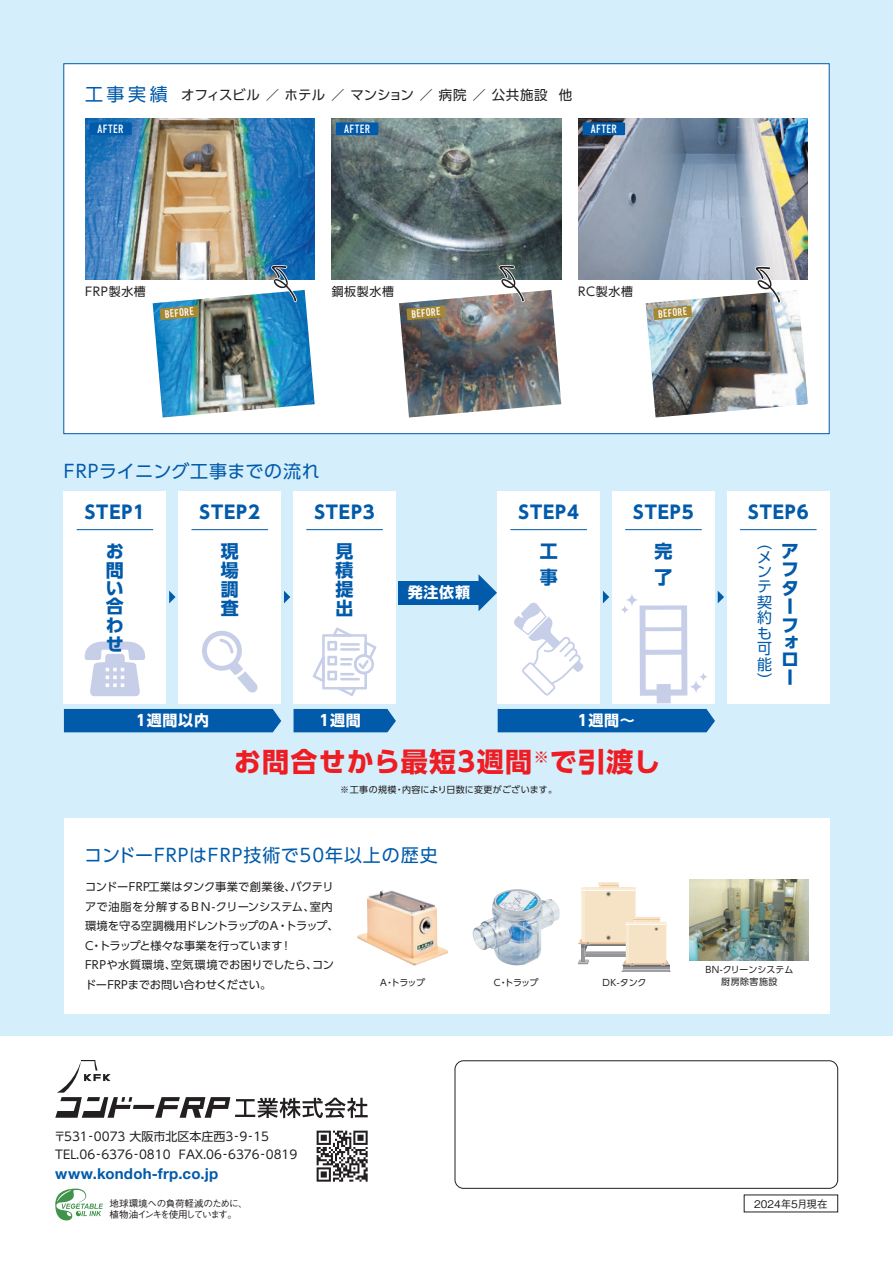
<style>
.page{position:relative;width:893px;height:1263px;background:#fff}
.page>*{position:absolute;margin:0;border:0;box-sizing:border-box;transform-origin:0 0}
.t1{font:700 27px "UD Shin Go Pro";letter-spacing:.05em;color:#ee1d23}
.t2{font:700 18px/18.9px "UD Shin Go Pro";letter-spacing:.05em;color:#015aaa;text-align:justify}
.t3{font:18px "UD Shin Go Pro";letter-spacing:.05em;color:#015aaa}
.t4{font:700 15px "Helvetica Neue";letter-spacing:.015em;color:#015aaa}
.t5{font:700 15px "UD Shin Go Pro";letter-spacing:.05em;color:#fff}
.t6{font:15px/15.3px "UD Shin Go Pro";color:#015aaa;text-align:justify}
.t7{font:13.5px "UD Shin Go Pro";letter-spacing:-.005em;color:#231f20}
.t8{font:12px/18px "UD Shin Go Pro";color:#231f20}
.t9{font:12px "DIN Condensed";letter-spacing:.035em;color:#fff}
.t10{font:11.25px/19.5px "UD Shin Go Pro";letter-spacing:-.015em;color:#231f20}
.t11{font:10.8px "DIN Condensed";color:#fff}
.t12{font:500 10.5px "Gothic BBB Pro";color:#231f20}
.t13{font:500 9.6px/11.6px "Gothic BBB Pro";letter-spacing:-.075em;color:#231f20}
.t14{font:9px/12px "UD Shin Go Pro";letter-spacing:.015em;color:#231f20;text-align:center}
.s1{font-size:18px;color:#015aaa}
</style>
<div class="page">
<div style="left:0;top:0;width:893px;height:1035px;background:#d4effb"></div>
<svg style="left:55px;top:1188px;width:48px;height:32px"></svg>
<div style="left:455px;top:1060px;width:383px;height:128px;border:1px solid #231f20;border-radius:9px"></div>
<svg style="left:55px;top:1060px;width:313px;height:58px"></svg>
<svg style="left:169px;top:591px;width:7px;height:12px"></svg>
<svg style="left:284px;top:591px;width:6px;height:12px"></svg>
<svg style="left:603px;top:591px;width:6px;height:12px"></svg>
<svg style="left:718px;top:591px;width:6px;height:12px"></svg>
<div style="left:63px;top:63px;width:767px;height:371px;background:#fff;border:1px solid #015aaa"></div>
<div style="left:64px;top:818px;width:765px;height:195px;background:#fff"></div>
<svg style="left:317px;top:1130px;width:51px;height:52px"></svg>
<img style="left:690px;top:879px;width:119px;height:81px">
<img style="left:85px;top:118px;width:230px;height:162px">
<div style="left:89px;top:122px;width:43px;height:13px;background:#015aaa"></div>
<img style="left:153px;top:290px;width:162px;height:127px">
<svg style="left:160px;top:305px;width:39px;height:15px"></svg>
<div style="left:581px;top:887px;width:54px;height:55px;background:#f6e2c4;border-radius:4px"></div>
<hr style="left:582px;top:892px;width:3px;height:49px;background:#fff">
<svg style="left:581px;top:882px;width:55px;height:14px"></svg>
<hr style="left:581px;top:890px;width:55px;height:1px;background:#fff">
<svg style="left:578px;top:917px;width:93px;height:55px"></svg>
<img style="left:357px;top:890px;width:91px;height:75px">
<img style="left:473px;top:889px;width:87px;height:76px">
<svg style="left:270px;top:264px;width:28px;height:39px"></svg>
<img style="left:332px;top:118px;width:229px;height:162px">
<div style="left:336px;top:122px;width:42px;height:13px;background:#015aaa"></div>
<img style="left:399px;top:290px;width:162px;height:127px">
<svg style="left:406px;top:305px;width:39px;height:15px"></svg>
<img style="left:578px;top:118px;width:230px;height:162px">
<div style="left:583px;top:122px;width:42px;height:13px;background:#015aaa"></div>
<img style="left:646px;top:290px;width:162px;height:127px">
<svg style="left:653px;top:305px;width:39px;height:15px"></svg>
<svg style="left:497px;top:264px;width:29px;height:39px"></svg>
<svg style="left:753px;top:265px;width:29px;height:39px"></svg>
<div style="left:64px;top:491px;width:102px;height:212px;background:#fff"></div>
<div style="left:64px;top:709px;width:217px;height:23px;background:#015aaa"></div>
<div style="left:179px;top:491px;width:102px;height:212px;background:#fff"></div>
<div style="left:294px;top:491px;width:102px;height:212px;background:#fff"></div>
<div style="left:498px;top:491px;width:102px;height:212px;background:#fff"></div>
<div style="left:612px;top:491px;width:102px;height:212px;background:#fff"></div>
<div style="left:727px;top:491px;width:102px;height:212px;background:#fff"></div>
<div style="left:498px;top:709px;width:217px;height:23px;background:#015aaa"></div>
<div style="left:294px;top:709px;width:102px;height:23px;background:#015aaa"></div>
<svg style="left:478px;top:574px;width:19px;height:37px"></svg>
<div style="left:399px;top:581px;width:82px;height:23px;background:#015aaa"></div>
<hr style="left:77px;top:529px;width:76px;height:1px;background:#015aaa">
<hr style="left:191px;top:529px;width:77px;height:1px;background:#015aaa">
<hr style="left:306px;top:529px;width:77px;height:1px;background:#015aaa">
<hr style="left:510px;top:529px;width:77px;height:1px;background:#015aaa">
<hr style="left:625px;top:529px;width:77px;height:1px;background:#015aaa">
<hr style="left:740px;top:529px;width:77px;height:1px;background:#015aaa">
<svg style="left:85px;top:642px;width:60px;height:54px"></svg>
<svg style="left:202px;top:631px;width:56px;height:62px"></svg>
<svg style="left:313px;top:627px;width:64px;height:69px"></svg>
<svg style="left:640px;top:605px;width:47px;height:91px"></svg>
<div style="left:657px;top:684px;width:14px;height:19px;background:#c7cee8"></div>
<svg style="left:626px;top:594px;width:12px;height:12px"></svg>
<svg style="left:620px;top:605px;width:9px;height:9px"></svg>
<svg style="left:690px;top:680px;width:12px;height:13px"></svg>
<svg style="left:699px;top:672px;width:9px;height:9px"></svg>
<svg style="left:514px;top:603px;width:70px;height:92px"></svg>
<p class="t7" style="left:85px;top:84px;width:489px"><span class="s1">工事実績</span> オフィスビル ／ ホテル ／ マンション ／ 病院 ／ 公共施設 他</p>
<p class="t9" style="left:97px;top:122px;width:28px">AFTER</p>
<p class="t9" style="left:344px;top:122px;width:28px">AFTER</p>
<p class="t9" style="left:591px;top:122px;width:28px">AFTER</p>
<p class="t8" style="left:85px;top:282px;width:62px">FRP製水槽</p>
<p class="t11" style="left:164px;top:308px;width:30px;rotate:-5deg">BEFORE</p>
<p class="t8" style="left:332px;top:282px;width:64px">鋼板製水槽</p>
<p class="t11" style="left:411px;top:308px;width:30px;rotate:-5deg">BEFORE</p>
<h2 class="t3" style="left:64px;top:456px;width:257px">FRPライニング工事までの流れ</h2>
<p class="t8" style="left:578px;top:282px;width:56px">RC製水槽</p>
<p class="t11" style="left:658px;top:308px;width:30px;rotate:-5deg">BEFORE</p>
<h2 class="t2" style="left:85px;top:502px;width:62px">STEP1</h2>
<h2 class="t2" style="left:200px;top:502px;width:62px">STEP2</h2>
<h2 class="t2" style="left:314px;top:502px;width:62px">STEP3</h2>
<h2 class="t2" style="left:518px;top:502px;width:62px">STEP4</h2>
<h2 class="t2" style="left:633px;top:502px;width:62px">STEP5</h2>
<h2 class="t2" style="left:748px;top:502px;width:62px">STEP6</h2>
<h2 class="t2" style="left:221px;top:541px;width:19px">現場調査</h2>
<h2 class="t2" style="left:336px;top:541px;width:19px">見積提出</h2>
<h2 class="t2" style="left:540px;top:538px;width:19px;line-height:25.8px">工事</h2>
<h2 class="t2" style="left:654px;top:538px;width:19px;line-height:25.8px">完了</h2>
<h2 class="t2" style="left:106px;top:541px;width:19px">お問い合わせ</h2>
<h3 class="t6" style="left:757px;top:534px;width:16px">（メンテ契約も可能）</h3>
<h2 class="t2" style="left:781px;top:542px;width:18px;line-height:18px;text-align:left">アフターフォロ</h2>
<h3 class="t5" style="left:408px;top:580px;width:64px">発注依頼</h3>
<h2 class="t2" style="left:781px;top:667px;width:12px">ー</h2>
<h3 class="t5" style="left:136px;top:708px;width:74px">1週間以内</h3>
<h3 class="t5" style="left:319px;top:708px;width:43px">1週間</h3>
<h3 class="t5" style="left:578px;top:708px;width:59px">1週間～</h3>
<h1 class="t1" style="left:234px;top:740px;width:428px">お問合せから最短3週間<sup>※</sup>で引渡し</h1>
<p class="t14" style="left:340px;top:783px;width:218px">※工事の規模・内容により日数に変更がございます。</p>
<h2 class="t3" style="left:84px;top:840px;width:355px">コンドーFRPはFRP技術で50年以上の歴史</h2>
<p class="t10" style="left:85px;top:877px;width:255px">コンドーFRP工業はタンク事業で創業後、バクテリアで油脂を分解するＢＮ-クリーンシステム、室内環境を守る空調機用ドレントラップのＡ・トラップ、<br>C・トラップと様々な事業を行っています！<br>FRPや水質環境、空気環境でお困りでしたら、コンドーFRPまでお問い合わせください。</p>
<p class="t14" style="left:380px;top:976px;width:46px">A・トラップ</p>
<p class="t14" style="left:494px;top:976px;width:46px">C・トラップ</p>
<p class="t14" style="left:603px;top:976px;width:45px">DK-タンク</p>
<p class="t8" style="left:54px;top:1127px;width:245px">〒531‐0073 大阪市北区本庄西3‐9‐15<br>TEL.06‐6376‐0810 FAX.06‐6376‐0819</p>
<h3 class="t4" style="left:55px;top:1162px;width:165px">www.kondoh-frp.co.jp</h3>
<p class="t13" style="left:109px;top:1196px;width:140px">地球環境への負荷軽減のために、植物油インキを使用しています。</p>
<p class="t14" style="left:706px;top:963px;width:89px">BN-クリーンシステム厨房除害施設</p>
<p class="t12" style="left:754px;top:1195px;width:75px">2024年5月現在</p>
</div>
